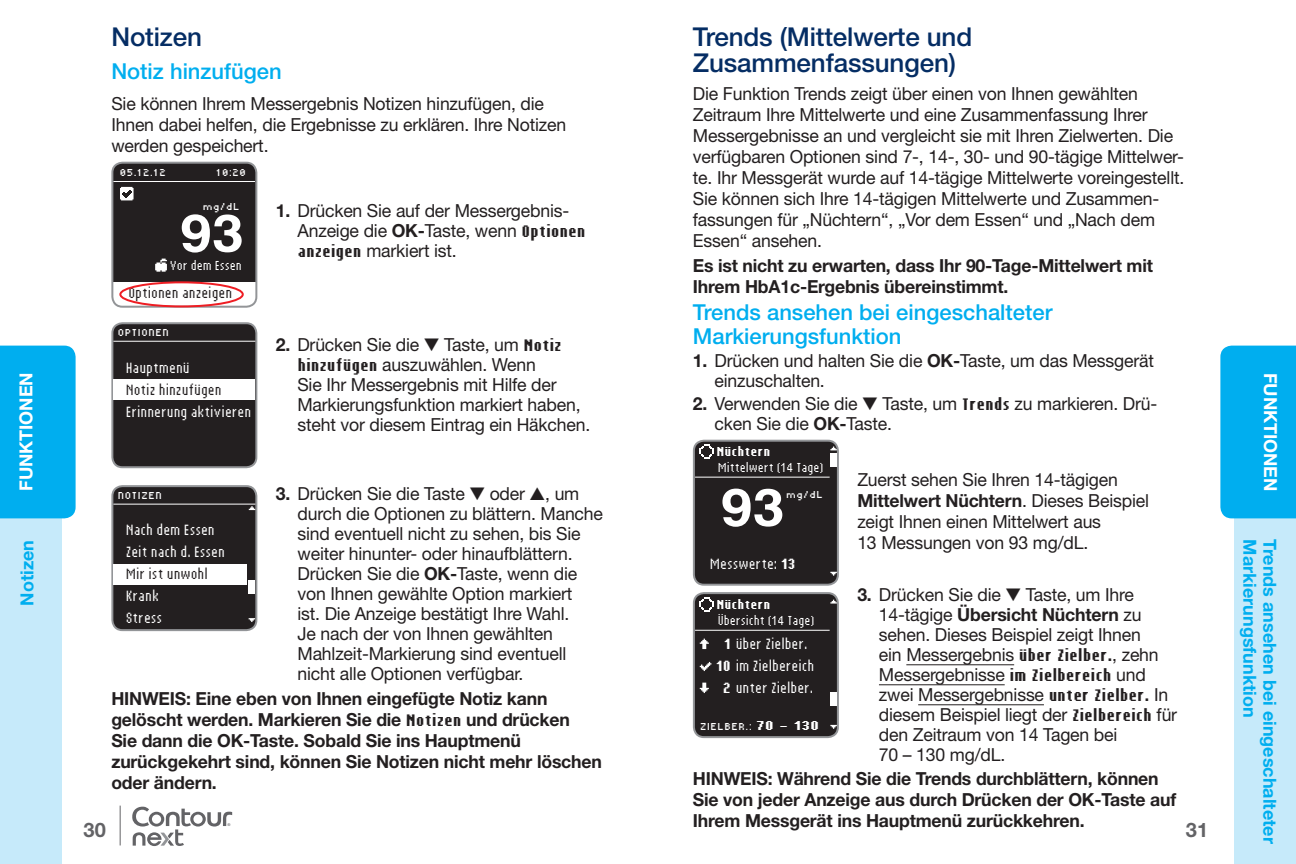
<style>
.page{position:relative;width:1296px;height:864px;background:#fff}
.page>*{position:absolute;margin:0;border:0;box-sizing:border-box;transform-origin:0 0}
.t1{font:700 52px "Helvetica BYR";color:#fff;scale:1.1 1}
.t2{font:500 26px/26px "Helvetica Neue RED";letter-spacing:-.005em;color:#052d64}
.t3{font:500 22px/24px "Helvetica Neue RED";color:#00aeef}
.t4{font:700 20px "Helvetica Neue RED";color:#636366}
.t5{font:18px/20px "Helvetica Neue RED";letter-spacing:-.01em;color:#231f20}
.t6{font:700 18px/21px "Helvetica Neue RED";letter-spacing:-.01em;color:#231f20}
.t7{font:700 18px "Helvetica Neue RED";color:#00aeef}
.t8{font:700 18px "Helvetica Neue RED";letter-spacing:-.005em;color:#fff}
.t9{font:16px/22px "Skinny Mini";color:#fff}
.t10{font:16px "Skinny Mini";color:#231f20}
.t11{font:14px "Mini Micra";color:#fff}
.t12{font:14px "Skinny Mini";color:#fff}
.t13{font:700 14px "Skinny Mini";color:#fff}
.t14{font:500 3.8px "Helvetica Neue";color:#636366}
.s1{font-weight:700}
.s2{font-family:"Skinny Mini";font-weight:700}
.s3{font-family:"Skinny Mini"}
</style>
<div class="page">
<div style="left:1234px;top:492px;width:62px;height:372px;background:#c6eafa"></div>
<div style="left:1220px;top:346px;width:76px;height:172px;background:#00aeef"></div>
<div style="left:0;top:477px;width:61px;height:387px;background:#c6eafa"></div>
<div style="left:0;top:346px;width:76px;height:172px;background:#00aeef"></div>
<hr style="left:120px;top:806px;width:1px;height:39px;background:#636366">
<svg style="left:132px;top:807px;width:100px;height:39px"></svg>
<div style="left:112px;top:323px;width:144px;height:144px;background:#231f20;border-radius:10px"></div>
<div style="left:111px;top:322px;width:146px;height:146px;border:2px solid #939598;border-radius:10px"></div>
<hr style="left:113px;top:341px;width:142px;height:1px;background:#fff">
<div style="left:113px;top:379px;width:142px;height:21px;background:#fff"></div>
<div style="left:112px;top:486px;width:144px;height:144px;background:#231f20;border-radius:10px"></div>
<div style="left:111px;top:485px;width:146px;height:146px;border:2px solid #939598;border-radius:10px"></div>
<div style="left:249px;top:581px;width:6px;height:13px;background:#fff"></div>
<svg style="left:249px;top:506px;width:6px;height:4px"></svg>
<svg style="left:249px;top:618px;width:6px;height:4px"></svg>
<hr style="left:113px;top:504px;width:142px;height:1px;background:#fff">
<div style="left:113px;top:564px;width:134px;height:21px;background:#fff"></div>
<div style="left:694px;top:441px;width:144px;height:144px;background:#231f20;border-radius:10px"></div>
<div style="left:693px;top:440px;width:146px;height:146px;border:2px solid #939598;border-radius:10px"></div>
<div style="left:830px;top:453px;width:7px;height:13px;background:#fff"></div>
<svg style="left:830px;top:447px;width:7px;height:3px"></svg>
<svg style="left:830px;top:572px;width:7px;height:4px"></svg>
<hr style="left:695px;top:477px;width:135px;height:1px;background:#fff">
<svg style="left:700px;top:444px;width:14px;height:14px"></svg>
<div style="left:694px;top:593px;width:144px;height:144px;background:#231f20;border-radius:10px"></div>
<div style="left:693px;top:592px;width:146px;height:146px;border:2px solid #939598;border-radius:10px"></div>
<div style="left:830px;top:692px;width:7px;height:13px;background:#fff"></div>
<svg style="left:830px;top:600px;width:7px;height:4px"></svg>
<svg style="left:830px;top:725px;width:7px;height:4px"></svg>
<hr style="left:695px;top:630px;width:135px;height:1px;background:#fff">
<svg style="left:700px;top:598px;width:14px;height:13px"></svg>
<svg style="left:700px;top:639px;width:9px;height:10px"></svg>
<svg style="left:700px;top:662px;width:11px;height:9px"></svg>
<svg style="left:700px;top:683px;width:9px;height:10px"></svg>
<div style="left:112px;top:163px;width:144px;height:144px;background:#231f20;border-radius:10px"></div>
<div style="left:112px;top:282px;width:144px;height:24px;background:#fff"></div>
<div style="left:111px;top:162px;width:146px;height:146px;border:2px solid #939598;border-radius:10px"></div>
<hr style="left:113px;top:181px;width:142px;height:1px;background:#fff">
<svg style="left:120px;top:187px;width:14px;height:13px"></svg>
<svg style="left:155px;top:259px;width:12px;height:13px"></svg>
<div style="left:119px;top:281px;width:125px;height:26px;border:2px solid #ee1d23;border-radius:50%"></div>
<hr style="left:906px;top:664px;width:108px;height:1px;background:#231f20">
<hr style="left:879px;top:684px;width:126px;height:1px;background:#231f20">
<hr style="left:918px;top:704px;width:126px;height:1px;background:#231f20">
<p class="t8" style="left:15px;top:491px;width:120px;rotate:-90deg">FUNKTIONEN</p>
<p class="t7" style="left:16px;top:606px;width:67px;rotate:-90deg">Notizen</p>
<h2 class="t2" style="left:111px;top:23px;width:92px">Notizen</h2>
<p class="t3" style="left:111px;top:58px;width:172px">Notiz hinzufügen</p>
<p class="t5" style="left:111px;top:93px;width:456px;line-height:21px">Sie können Ihrem Messergebnis Notizen hinzufügen, die<br>Ihnen dabei helfen, die Ergebnisse zu erklären. Ihre Notizen werden gespeichert.</p>
<p class="t11" style="left:119px;top:165px;width:48px">05.12.12</p>
<p class="t11" style="left:216px;top:165px;width:32px">10:20</p>
<p class="t11" style="left:202px;top:198px;width:39px">mg/dL</p>
<h1 class="t1" style="left:180px;top:191px;width:60px">93</h1>
<p class="t10" style="left:128px;top:284px;width:105px">Optionen anzeigen</p>
<p class="t12" style="left:170px;top:258px;width:73px">Vor dem Essen</p>
<p class="t11" style="left:118px;top:324px;width:53px">OPTIONEN</p>
<p class="t9" style="left:126px;top:356px;width:65px">Hauptmenü</p>
<p class="t10" style="left:126px;top:381px;width:97px">Notiz hinzufügen</p>
<p class="t9" style="left:126px;top:400px;width:127px">Erinnerung aktivieren</p>
<p class="t5" style="left:297px;top:200px;width:290px;text-indent:-22px"><span class="s1">1.</span> Drücken Sie auf der Messergebnis-<br>Anzeige die <span class="s1">OK-</span>Taste, wenn <span class="s2">Optionen anzeigen</span> markiert ist.</p>
<p class="t5" style="left:297px;top:334px;width:294px;text-indent:-22px"><span class="s1">2.</span> Drücken Sie die ▼ Taste, um <span class="s2">Notiz hinzufügen</span> auszuwählen. Wenn<br>Sie Ihr Messergebnis mit Hilfe der Markierungsfunktion markiert haben, steht vor diesem Eintrag ein Häkchen.</p>
<h2 class="t2" style="left:693px;top:23px;width:281px">Trends (Mittelwerte und<br>Zusammenfassungen)</h2>
<p class="t5" style="left:693px;top:83px;width:493px;line-height:21px">Die Funktion Trends zeigt über einen von Ihnen gewählten Zeitraum Ihre Mittelwerte und eine Zusammenfassung Ihrer Messergebnisse an und vergleicht sie mit Ihren Zielwerten. Die verfügbaren Optionen sind 7-, 14-, 30- und 90-tägige Mittelwer&shy;te. Ihr Messgerät wurde auf 14-tägige Mittelwerte voreingestellt.<br>Sie können sich Ihre 14-tägigen Mittelwerte und Zusammen&shy;fassungen für „Nüchtern“, „Vor dem Essen“ und „Nach dem Essen“ ansehen.</p>
<p class="t6" style="left:693px;top:255px;width:462px">Es ist nicht zu erwarten, dass Ihr 90-Tage-Mittelwert mit<br>Ihrem HbA1c-Ergebnis übereinstimmt.</p>
<p class="t3" style="left:693px;top:300px;width:361px">Trends ansehen bei eingeschalteter<br>Markierungsfunktion</p>
<p class="t5" style="left:714px;top:351px;width:441px;text-indent:-22px"><span class="s1">1.</span> Drücken und halten Sie die <span class="s1">OK-</span>Taste, um das Messgerät einzuschalten.</p>
<p class="t5" style="left:714px;top:394px;width:444px;text-indent:-22px"><span class="s1">2.</span> Verwenden Sie die ▼ Taste, um <span class="s2">Trends</span> zu markieren. Drü&shy;cken Sie die <span class="s1">OK-</span>Taste.</p>
<p class="t13" style="left:717px;top:444px;width:55px">Nüchtern</p>
<p class="t12" style="left:718px;top:460px;width:107px">Mittelwert (14 Tage)</p>
<p class="t5" style="left:857px;top:468px;width:293px;line-height:21px">Zuerst sehen Sie Ihren 14-tägigen <span class="s1">Mittelwert Nüchtern</span>. Dieses Beispiel zeigt Ihnen einen Mittelwert aus<br>13 Messungen von 93 mg/dL.</p>
<p class="t5" style="left:879px;top:584px;width:300px;text-indent:-22px"><span class="s1">3.</span> Drücken Sie die ▼ Taste, um Ihre 14-tägige <span class="s1">Übersicht Nüchtern</span> zu sehen. Dieses Beispiel zeigt Ihnen<br>ein Messergebnis <span class="s2">über Zielber.</span>, zehn Messergebnisse <span class="s2">im Zielbereich</span> und zwei Messergebnisse <span class="s2">unter Zielber.</span> In diesem Beispiel liegt der <span class="s2">Zielbereich</span> für den Zeitraum von 14 Tagen bei<br>70 – 130 mg/dL.</p>
<p class="t5" style="left:298px;top:483px;width:307px;text-indent:-22px"><span class="s1">3.</span> Drücken Sie die Taste ▼ oder ▲, um durch die Optionen zu blättern. Manche sind eventuell nicht zu sehen, bis Sie weiter hinunter- oder hinaufblättern.<br>Drücken Sie die <span class="s1">OK-</span>Taste, wenn die von Ihnen gewählte Option markiert<br>ist. Die Anzeige bestätigt Ihre Wahl.<br>Je nach der von Ihnen gewählten Mahlzeit-Markierung sind eventuell nicht alle Optionen verfügbar.</p>
<p class="t6" style="left:111px;top:688px;width:492px">HINWEIS: Eine eben von Ihnen eingefügte Notiz kann gelöscht werden. Markieren Sie die <span class="s3">Notizen</span> und drücken<br>Sie dann die OK-Taste. Sobald Sie ins Hauptmenü zurückgekehrt sind, können Sie Notizen nicht mehr löschen oder ändern.</p>
<h1 class="t1" style="left:721px;top:465px;width:60px">93</h1>
<p class="t11" style="left:786px;top:487px;width:39px">mg/dL</p>
<p class="t11" style="left:118px;top:487px;width:46px">NOTIZEN</p>
<p class="t9" style="left:126px;top:519px;width:101px">Nach dem Essen<br>Zeit nach d. Essen</p>
<p class="t10" style="left:126px;top:566px;width:84px">Mir ist unwohl</p>
<p class="t9" style="left:126px;top:585px;width:38px">Krank<br>Stress</p>
<p class="t9" style="left:710px;top:553px;width:87px">Messwerte: <span class="s1">13</span></p>
<p class="t13" style="left:717px;top:597px;width:55px">Nüchtern</p>
<p class="t12" style="left:718px;top:613px;width:98px">Übersicht (14 Tage)</p>
<p class="t9" style="left:716px;top:633px;width:100px;text-align:center"><span class="s1">1</span> über Zielber.<br><span class="s1">10</span> im Zielbereich<br><span class="s1">2</span> unter Zielber.</p>
<p class="t11" style="left:700px;top:719px;width:121px">ZIELBER.: <span class="s2">70 - 130</span></p>
<p class="t6" style="left:693px;top:767px;width:485px">HINWEIS: Während Sie die Trends durchblättern, können<br>Sie von jeder Anzeige aus durch Drücken der OK-Taste auf<br>Ihrem Messgerät ins Hauptmenü zurückkehren.</p>
<p class="t4" style="left:84px;top:818px;width:24px">30</p>
<p class="t4" style="left:1186px;top:818px;width:24px">31</p>
<p class="t14" style="left:227px;top:822px;width:5px">®</p>
<p class="t8" style="left:1282px;top:373px;width:120px;rotate:90deg">FUNKTIONEN</p>
<p class="t7" style="left:1261px;top:539px;width:180px;rotate:90deg">Markierungsfunktion</p>
<p class="t7" style="left:1281px;top:539px;width:306px;rotate:90deg">Trends ansehen bei eingeschalteter</p>
</div>
